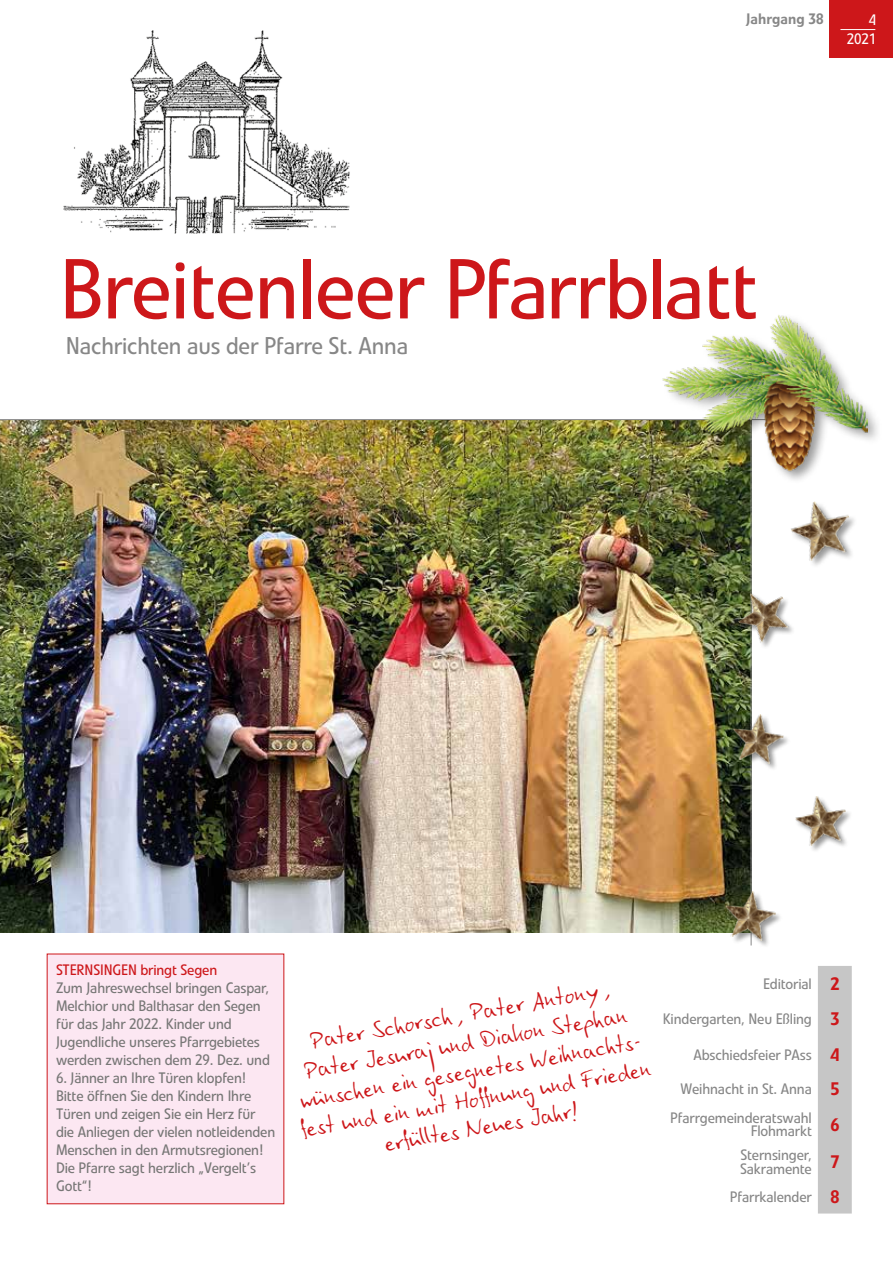
<style>
.page{position:relative;width:893px;height:1263px;background:#fff}
.page>*{position:absolute;margin:0;border:0;box-sizing:border-box;transform-origin:0 0}
.t1{font:84px "Linotype Veto";letter-spacing:-.01em;color:#cd171a}
.t2{font:27px/28.5px "Linotype Ego";color:#cd171a;text-align:center}
.t3{font:24px "Linotype Veto";letter-spacing:-.01em;color:#878787}
.t4{font:15px/18px "Linotype Veto";letter-spacing:-.01em;color:#777776}
.t5{font:15px/28.8px "Linotype Veto";letter-spacing:-.01em;color:#878787}
.t6{font:15px "Linotype Veto";letter-spacing:-.01em;color:#cd171a}
.t7{font:500 15px "Linotype Veto";color:#878787}
.t8{font:15px/19.5px "Linotype Veto";color:#fff;text-align:right}
.s1{font-weight:500;font-size:18px;color:#cd171a}
</style>
<div class="page">
<img style="left:0;top:420px;width:751px;height:513px">
<div style="left:830px;top:0;width:63px;height:57px;background:#cd171a"></div>
<hr style="left:840px;top:29px;width:35px;height:1px;background:#fff">
<img style="left:63px;top:30px;width:287px;height:204px">
<div style="left:818px;top:966px;width:34px;height:247px;background:#c6c6c6"></div>
<hr style="left:751px;top:349px;width:1px;height:596px;background:#878787">
<hr style="left:0;top:419px;width:809px;height:1px;background:#878787">
<div style="left:725px;top:891px;width:58px;height:57px;background:#000;opacity:.4"></div>
<img style="left:722px;top:888px;width:56px;height:54px">
<div style="left:733px;top:714px;width:57px;height:58px;background:#000;opacity:.4"></div>
<img style="left:729px;top:711px;width:57px;height:54px">
<img style="left:795px;top:796px;width:55px;height:52px">
<div style="left:738px;top:593px;width:58px;height:57px;background:#000;opacity:.4"></div>
<img style="left:729px;top:581px;width:67px;height:66px">
<img style="left:791px;top:501px;width:64px;height:63px">
<div style="left:660px;top:312px;width:222px;height:172px;background:#000;opacity:.4"></div>
<img style="left:659px;top:312px;width:209px;height:165px">
<div style="left:47px;top:954px;width:237px;height:250px;background:#fce7f2"></div>
<p class="t7" style="left:746px;top:10px;width:79px">Jahrgang 38</p>
<p class="t8" style="left:847px;top:10px;width:31px">4<br>2021</p>
<h1 class="t1" style="left:60px;top:240px;width:700px">Breitenleer Pfarrblatt</h1>
<h3 class="t3" style="left:66px;top:332px;width:344px">Nachrichten aus der Pfarre St. Anna</h3>
<p class="t6" style="left:56px;top:960px;width:163px">STERNSINGEN bringt Segen</p>
<p class="t4" style="left:56px;top:978px;width:215px">Zum Jahreswechsel bringen Caspar, Melchior und Balthasar den Segen für das Jahr 2022. Kinder und Jugendliche unseres Pfarrgebietes werden zwischen dem 29. Dez. und</p>
<p class="t4" style="left:56px;top:1068px;width:221px">6. Jänner an Ihre Türen klopfen!<br>Bitte öffnen Sie den Kindern Ihre<br>Türen und zeigen Sie ein Herz für die Anliegen der vielen notleidenden<br>Menschen in den Armutsregionen!<br>Die Pfarre sagt herzlich „Vergelt’s<br>Gott“!</p>
<h2 class="t2" style="left:283px;top:1030px;width:358px;rotate:-10deg">Pater Schorsch, Pater Antony,<br>Pater Jesuraj und Diakon Stephan wünschen ein gesegnetes Weihnachts&shy;fest und ein mit Hoffnung und Frieden erfülltes Neues Jahr!</h2>
<p class="t5" style="left:763px;top:969px;width:78px">Editorial <span class="s1">2</span></p>
<p class="t5" style="left:663px;top:1005px;width:178px">Kindergarten, Neu Eßling <span class="s1">3</span></p>
<p class="t5" style="left:693px;top:1040px;width:147px">Abschiedsfeier PAss <span class="s1">4</span></p>
<p class="t5" style="left:670px;top:1074px;width:171px;text-indent:10px">Weihnacht in St. Anna <span class="s1">5<br></span>Pfarrgemeinderatswahl</p>
<p class="t5" style="left:740px;top:1119px;width:100px;line-height:23.7px;text-indent:10px">Flohmarkt <sup>6<br></sup>Sternsinger,</p>
<p class="t5" style="left:730px;top:1154px;width:111px;text-align:right">Sakramente <sup>7<br></sup>Pfarrkalender <span class="s1">8</span></p>
</div>
